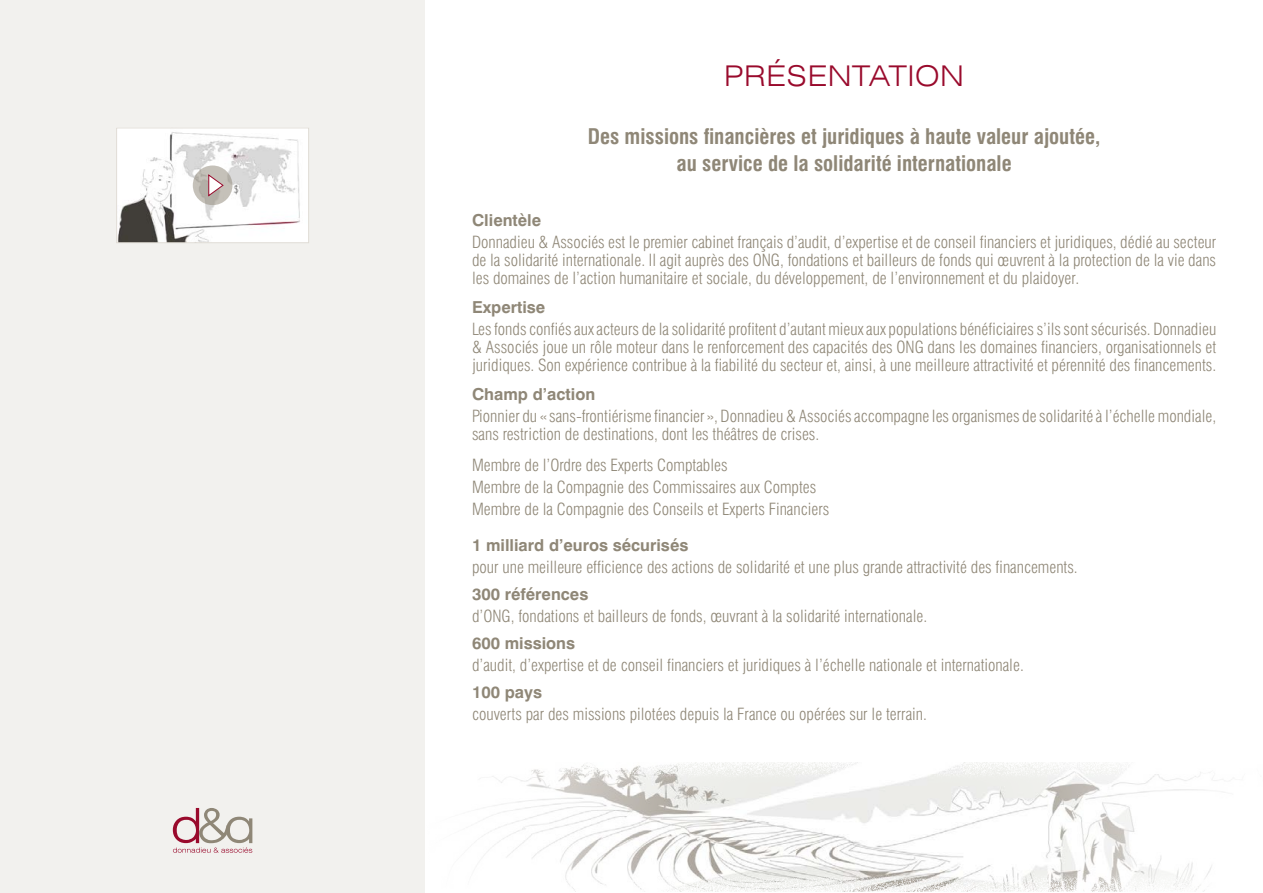
<style>
.page{position:relative;width:1263px;height:893px;background:#fff}
.page>*{position:absolute;margin:0;border:0;box-sizing:border-box;transform-origin:0 0}
.t1{font:300 expanded 28.5px "Swiss 721 BT";letter-spacing:.02em;color:#990a2c}
.t2{font:700 condensed 21px/27px "Swiss 721 BT";color:#8f8777;text-align:center}
.t3{font:300 condensed 16.5px/18px "Swiss 721 BT";color:#8f8777;text-align:justify}
.t4{font:700 16.5px "Swiss 721 BT";color:#8f8777}
</style>
<div class="page">
<div style="left:0;top:0;width:425px;height:893px;background:#f2f1ee"></div>
<img style="left:482px;top:762px;width:735px;height:130px">
<svg style="left:173px;top:808px;width:79px;height:45px"></svg>
<img style="left:118px;top:130px;width:189px;height:111px">
<div style="left:116px;top:128px;width:193px;height:115px;border:1px solid #e0dcd5"></div>
<svg style="left:193px;top:165px;width:39px;height:40px"></svg>
<svg style="left:208px;top:174px;width:16px;height:23px"></svg>
<h1 class="t1" style="left:724px;top:59px;width:241px">PRÉSENTATION</h1>
<p class="t2" style="left:588px;top:123px;width:514px">Des missions financières et juridiques à haute valeur ajoutée, au service de la solidarité internationale</p>
<p class="t4" style="left:472px;top:210px;width:71px">Clientèle</p>
<p class="t3" style="left:472px;top:233px;width:746px">Donnadieu &amp; Associés est le premier cabinet français d’audit, d’expertise et de conseil financiers et juridiques, dédié au secteur de la solidarité internationale. Il agit auprès des ONG, fondations et bailleurs de fonds qui œuvrent à la protection de la vie dans les domaines de l’action humanitaire et sociale, du développement, de l’environnement et du plaidoyer.</p>
<p class="t4" style="left:472px;top:297px;width:75px">Expertise</p>
<p class="t3" style="left:472px;top:320px;width:746px">Les fonds confiés aux acteurs de la solidarité profitent d’autant mieux aux populations bénéficiaires s’ils sont sécurisés. Donnadieu &amp; Associés joue un rôle moteur dans le renforcement des capacités des ONG dans les domaines financiers, organisationnels et juridiques. Son expérience contribue à la fiabilité du secteur et, ainsi, à une meilleure attractivité et pérennité des financements.</p>
<p class="t4" style="left:472px;top:384px;width:125px">Champ d’action</p>
<p class="t3" style="left:472px;top:407px;width:746px">Pionnier du « sans-frontiérisme financier », Donnadieu &amp; Associés accompagne les organismes de solidarité à l’échelle mondiale, sans restriction de destinations, dont les théâtres de crises.</p>
<p class="t3" style="left:472px;top:454px;width:359px;line-height:22.2px;text-align:left">Membre de l’Ordre des Experts Comptables<br>Membre de la Compagnie des Commissaires aux Comptes<br>Membre de la Compagnie des Conseils et Experts Financiers</p>
<p class="t4" style="left:472px;top:535px;width:218px">1 milliard d’euros sécurisés</p>
<p class="t3" style="left:472px;top:558px;width:607px">pour une meilleure efficience des actions de solidarité et une plus grande attractivité des financements.</p>
<p class="t4" style="left:472px;top:584px;width:118px">300 références</p>
<p class="t3" style="left:472px;top:607px;width:457px">d’ONG, fondations et bailleurs de fonds, œuvrant à la solidarité internationale.</p>
<p class="t4" style="left:472px;top:633px;width:105px">600 missions</p>
<p class="t3" style="left:472px;top:656px;width:553px">d’audit, d’expertise et de conseil financiers et juridiques à l’échelle nationale et internationale.</p>
<p class="t4" style="left:472px;top:681px;width:72px">100 pays</p>
<p class="t3" style="left:472px;top:705px;width:456px">couverts par des missions pilotées depuis la France ou opérées sur le terrain.</p>
</div>
